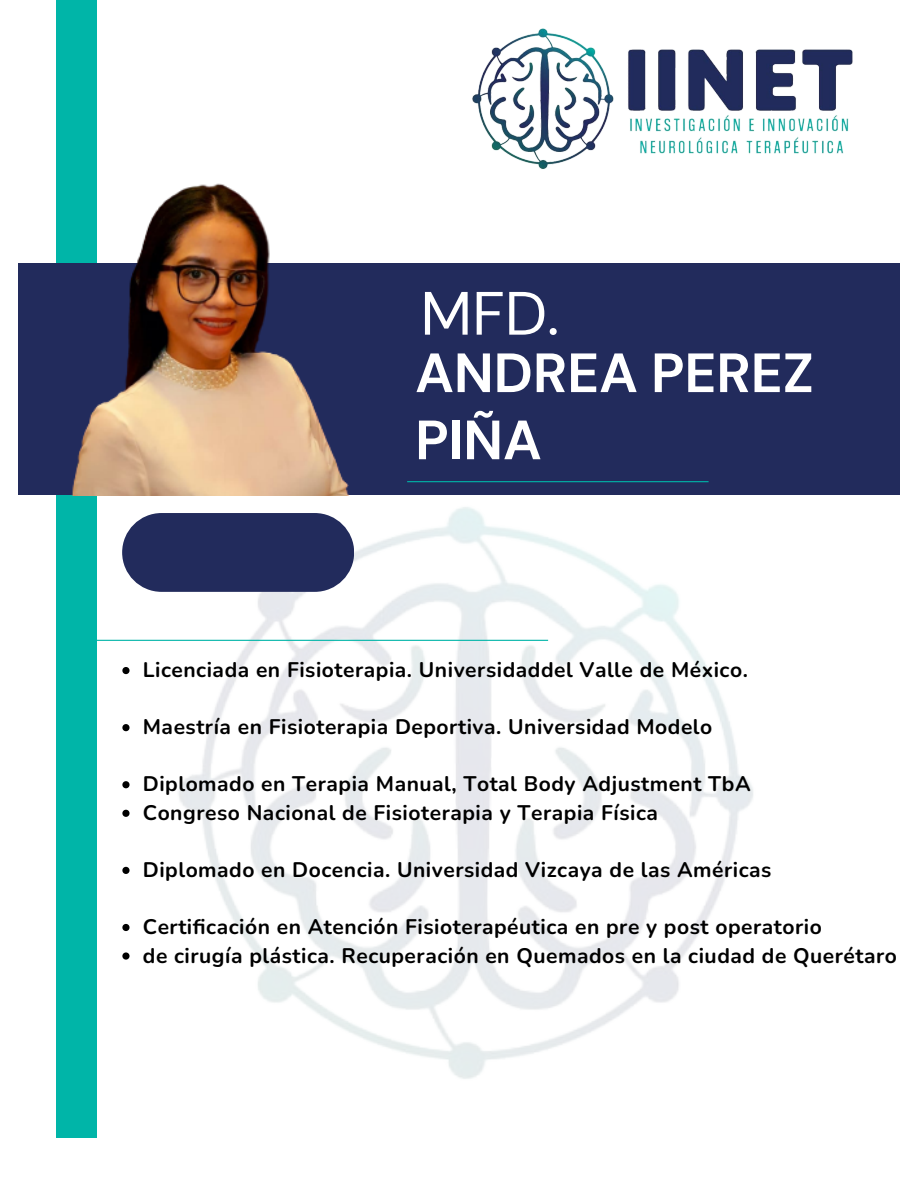
<style>
.page{position:relative;width:918px;height:1188px;background:#fff}
.page>*{position:absolute;margin:0;border:0;box-sizing:border-box;transform-origin:0 0}
.t1{font:61.05px "DM Sans";color:#fff}
.t2{font:700 55.2px/67.2px "DM Sans";color:#fff}
.t3{font:700 21px "Nunito";letter-spacing:.025em;color:#000}
</style>
<div class="page">
<img style="left:122px;top:495px;width:631px;height:584px">
<div style="left:56px;top:0;width:41px;height:1138px;background:#00b5a8"></div>
<div style="left:18px;top:264px;width:881px;height:231px;background:#222b5c"></div>
<img style="left:18px;top:183px;width:354px;height:312px">
<hr style="left:407px;top:481px;width:302px;height:1px;background:#00b5a8">
<hr style="left:76px;top:640px;width:472px;height:1px;background:#00b5a8">
<img style="left:472px;top:28px;width:381px;height:141px">
<div style="left:122px;top:513px;width:232px;height:79px;background:#222b5c;border-radius:39px"></div>
<svg style="left:122px;top:667px;width:8px;height:7px"></svg>
<svg style="left:122px;top:724px;width:8px;height:7px"></svg>
<svg style="left:122px;top:781px;width:8px;height:7px"></svg>
<svg style="left:122px;top:810px;width:8px;height:7px"></svg>
<svg style="left:122px;top:867px;width:8px;height:7px"></svg>
<svg style="left:122px;top:924px;width:8px;height:7px"></svg>
<svg style="left:122px;top:952px;width:8px;height:8px"></svg>
<h1 class="t1" style="left:420px;top:274px;width:140px">MFD.</h1>
<h2 class="t2" style="left:415px;top:340px;width:400px">ANDREA PEREZ<br>PIÑA</h2>
<p class="t3" style="left:143px;top:656px;width:607px">Licenciada en Fisioterapia. Universidaddel Valle de México.</p>
<p class="t3" style="left:143px;top:713px;width:571px">Maestría en Fisioterapia Deportiva. Universidad Modelo</p>
<p class="t3" style="left:143px;top:770px;width:609px">Diplomado en Terapia Manual, Total Body Adjustment TbA</p>
<p class="t3" style="left:143px;top:799px;width:517px">Congreso Nacional de Fisioterapia y Terapia Física</p>
<p class="t3" style="left:143px;top:856px;width:630px">Diplomado en Docencia. Universidad Vizcaya de las Américas</p>
<p class="t3" style="left:143px;top:913px;width:681px">Certificación en Atención Fisioterapéutica en pre y post operatorio</p>
<p class="t3" style="left:143px;top:941px;width:756px">de cirugía plástica. Recuperación en Quemados en la ciudad de Querétaro</p>
</div>
